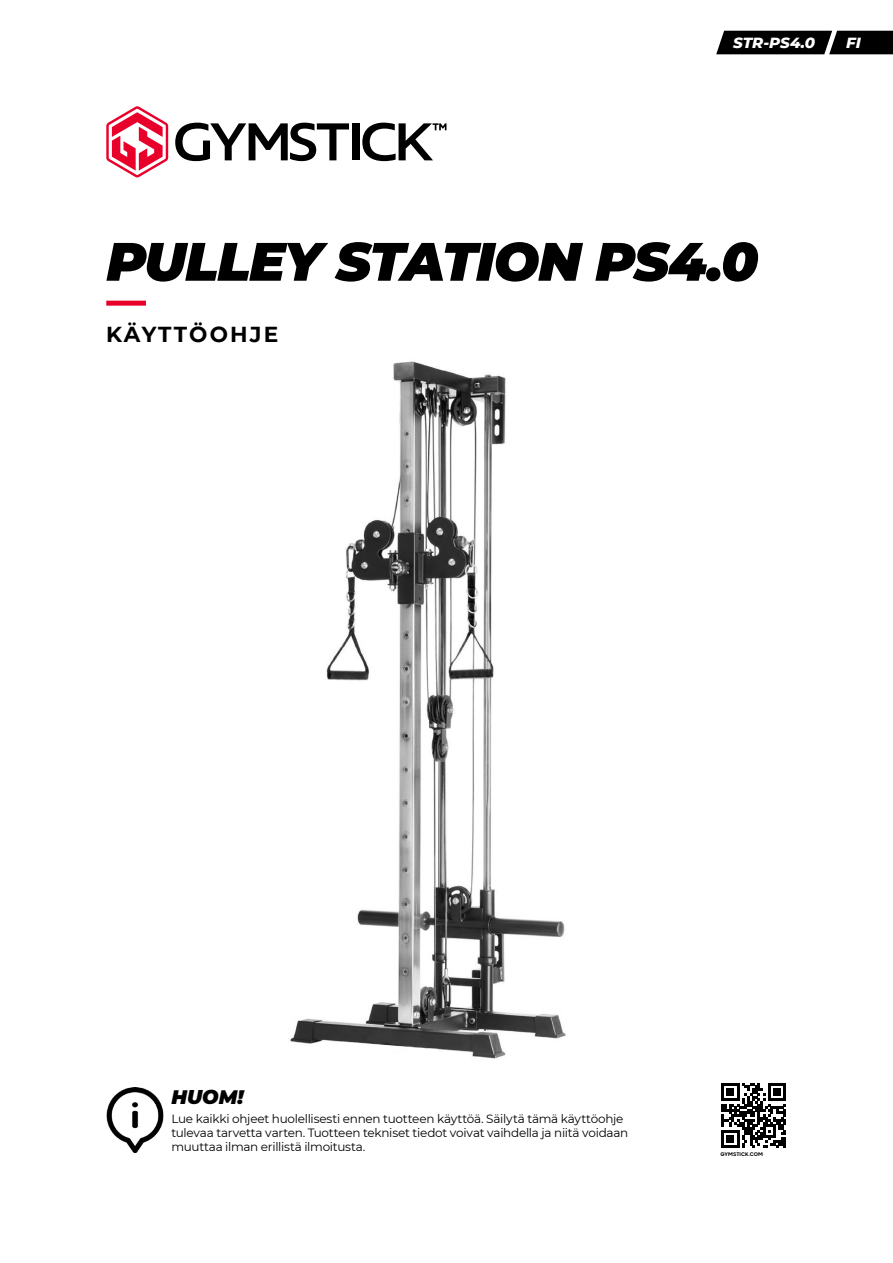
<style>
.page{position:relative;width:893px;height:1263px;background:#fff}
.page>*{position:absolute;margin:0;border:0;box-sizing:border-box;transform-origin:0 0}
.t1{font:italic 900 54px "Montserrat";letter-spacing:-.025em;color:#000}
.t2{font:700 21.6px "Montserrat";letter-spacing:.1em;color:#000}
.t3{font:italic 900 19.5px "Montserrat";color:#000}
.t4{font:italic 800 15px "Montserrat";color:#fff}
.t5{font:12px/14.4px "Montserrat";letter-spacing:-.02em;color:#000}
.t6{font:700 5.25px "Neometric Alt";color:#000}
</style>
<div class="page">
<img style="left:290px;top:361px;width:276px;height:698px">
<svg style="left:175px;top:123px;width:174px;height:38px"></svg>
<div style="left:352px;top:123px;width:7px;height:37px;background:#000"></div>
<svg style="left:362px;top:123px;width:84px;height:38px"></svg>
<svg style="left:106px;top:106px;width:62px;height:71px"></svg>
<div style="left:106px;top:301px;width:40px;height:5px;background:#e8002a"></div>
<img style="left:106px;top:1087px;width:58px;height:66px">
<svg style="left:721px;top:1083px;width:65px;height:65px"></svg>
<div style="left:716px;top:31px;width:177px;height:23px;background:#000"></div>
<p class="t4" style="left:733px;top:32px;width:83px">STR-PS4.0</p>
<p class="t4" style="left:846px;top:32px;width:16px">FI</p>
<h1 class="t1" style="left:106px;top:221px;width:654px">PULLEY STATION PS4.0</h1>
<h2 class="t2" style="left:106px;top:318px;width:173px">KÄYTTÖOHJE</h2>
<h3 class="t3" style="left:171px;top:1083px;width:74px">HUOM!</h3>
<p class="t5" style="left:171px;top:1111px;width:458px">Lue kaikki ohjeet huolellisesti ennen tuotteen käyttöä. Säilytä tämä käyttöohje tulevaa tarvetta varten. Tuotteen tekniset tiedot voivat vaihdella ja niitä voidaan muuttaa ilman erillistä ilmoitusta.</p>
<p class="t6" style="left:721px;top:1150px;width:44px">GYMSTICK.COM</p>
</div>
